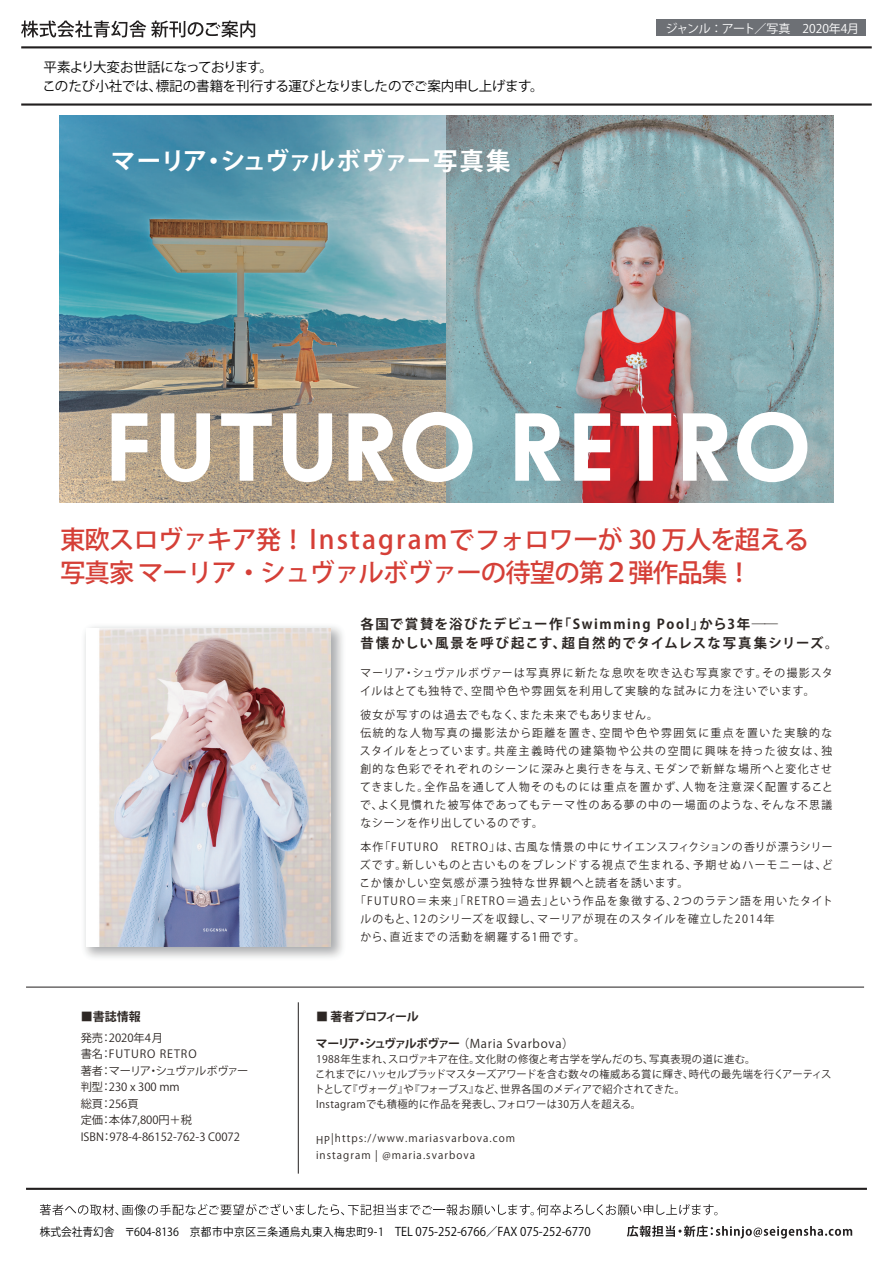
<style>
.page{position:relative;width:893px;height:1263px;background:#fff}
.page>*{position:absolute;margin:0;border:0;box-sizing:border-box;transform-origin:0 0}
.t1{font:500 25.5px/33px "Koz Go Pr 6 N";letter-spacing:-.04em;color:#d53f37}
.t2{font:700 24.45px "Koz Go Pr 6 N";letter-spacing:-.05em;color:#fff}
.t3{font:700 13.5px/19.5px "Koz Go Pr 6 N";letter-spacing:.11em;color:#2d2724}
.t4{font:13.5px/18.6px "Koz Go Pr 6 N";letter-spacing:-.02em;color:#030303}
.t5{font:12px "Koz Go Pr 6 N";letter-spacing:.06em;color:#2d2724}
.t6{font:12px "Koz Go Pr 6 N";letter-spacing:-.015em;color:#fff}
.t7{font:700 12px "Koz Go Pr 6 N";letter-spacing:-.07em;color:#2d2724}
.t8{font:700 12px "Koz Go Pr 6 N";letter-spacing:-.04em;color:#2d2724}
.t9{font:11.25px/18px "Koz Go Pr 6 N";letter-spacing:.115em;color:#2d2724;scale:.96 1}
.t10{font:11.25px/16.5px "Koz Go Pr 6 N";color:#2d2724}
.t11{font:11.25px "Koz Go Pr 6 N";letter-spacing:.04em;color:#030303;scale:.95 1}
.t12{font:11.25px "Koz Go Pr 6 N";letter-spacing:.135em;color:#2d2724;scale:.96 1}
.t13{font:10.5px/15px "Koz Go Pr 6 N";letter-spacing:.02em;color:#2d2724}
.t14{font:10.5px/16.5px "Koz Go Pr 6 N";letter-spacing:.1em;color:#2d2724}
.s1{font-size:26.25px}
.s2{font-weight:700}
.s3{font-size:12px}
</style>
<div class="page">
<hr style="left:26px;top:987px;width:838px;height:1px;background:#221f1f">
<svg style="left:40px;top:1204px;width:677px;height:11px"></svg>
<svg style="left:627px;top:1225px;width:225px;height:13px"></svg>
<hr style="left:26px;top:1188px;width:841px;height:2px;background:#221f1f">
<svg style="left:21px;top:20px;width:234px;height:17px"></svg>
<div style="left:656px;top:20px;width:209px;height:16px;background:#6d7075"></div>
<hr style="left:21px;top:103px;width:851px;height:3px;background:#221f1f">
<hr style="left:21px;top:46px;width:851px;height:2px;background:#221f1f">
<hr style="left:298px;top:1002px;width:1px;height:171px;background:#221f1f">
<img style="left:59px;top:116px;width:774px;height:387px">
<svg style="left:112px;top:412px;width:695px;height:70px"></svg>
<img style="left:84px;top:626px;width:259px;height:332px">
<img style="left:86px;top:628px;width:245px;height:318px">
<p class="t4" style="left:43px;top:58px;width:503px">平素より大変お世話になっております。<br>このたび小社では、標記の書籍を刊行する運びとなりましたのでご案内申し上げます。</p>
<h2 class="t2" style="left:111px;top:147px;width:401px">マーリア・シュヴァルボヴァー写真集</h2>
<p class="t6" style="left:666px;top:22px;width:195px">ジャンル ： アート／写真　2020年4月</p>
<h1 class="t1" style="left:60px;top:524px;width:751px">東欧スロヴァキア発！ <span class="s1">Instagram</span>でフォロワーが 30 万人を超える写真家 マーリア・シュヴァルボヴァーの待望の第<span class="s1">２</span>弾作品集！</h1>
<p class="t3" style="left:360px;top:614px;width:480px">各国で賞賛を浴びたデビュー作「Swimming Pool」から3年――<br>昔懐かしい風景を呼び起こす、超自然的でタイムレスな写真集シリーズ。</p>
<p class="t9" style="left:360px;top:664px;width:494px">マーリア・シュヴァルボヴァーは写真界に新たな息吹を吹き込む写真家です。その撮影スタイルはとても独特で、空間や色や雰囲気を利用して実験的な試みに力を注いでいます。</p>
<p class="t9" style="left:360px;top:706px;width:494px">彼女が写すのは過去でもなく、また未来でもありません。<br>伝統的な人物写真の撮影法から距離を置き、空間や色や雰囲気に重点を置いた実験的なスタイルをとっています。共産主義時代の建築物や公共の空間に興味を持った彼女は、独創的な色彩でそれぞれのシーンに深みと奥行きを与え、モダンで新鮮な場所へと変化させてきました。全作品を通して人物そのものには重点を置かず、人物を注意深く配置することで、よく見慣れた被写体であってもテーマ性のある夢の中の一場面のような、そんな不思議なシーンを作り出しているのです。</p>
<p class="t9" style="left:360px;top:838px;width:493px">本作「FUTURO RETRO」は、古風な情景の中にサイエンスフィクションの香りが漂うシリー</p>
<p class="t9" style="left:360px;top:856px;width:494px">ズです。新しいものと古いものをブレンドする視点で生まれる、予期せぬハーモニーは、ど</p>
<p class="t9" style="left:360px;top:874px;width:344px">こか懐かしい空気感が漂う独特な世界観へと読者を誘います。</p>
<p class="t12" style="left:355px;top:894px;width:499px">「FUTURO＝未来」「RETRO＝過去」という作品を象徴する、2つのラテン語を用いたタイト</p>
<p class="t9" style="left:360px;top:910px;width:433px">ルのもと、12のシリーズを収録し、マーリアが現在のスタイルを確立した2014年</p>
<p class="t9" style="left:360px;top:928px;width:235px">から、直近までの活動を網羅する1冊です。</p>
<p class="t8" style="left:81px;top:1009px;width:61px">■書誌情報</p>
<p class="t10" style="left:81px;top:1029px;width:169px">発売：2020年4月<br>書名：FUTURO RETRO<br>著者：マーリア・シュヴァルボヴァー判型：230 x 300 mm<br>総頁：256頁<br>定価：本体7,800円＋税<br>ISBN：978-4-86152-762-3 C0072</p>
<p class="t7" style="left:316px;top:1009px;width:104px">■ 著者プロフィール</p>
<p class="t5" style="left:316px;top:1036px;width:260px"><span class="s2">マーリア・シュヴァルボヴァー</span>（Maria Svarbova）</p>
<p class="t13" style="left:315px;top:1051px;width:518px">1988年生まれ、スロヴァキア在住。文化財の修復と考古学を学んだのち、写真表現の道に進む。<br>これまでにハッセルブラッドマスターズアワードを含む数々の権威ある賞に輝き、時代の最先端を行くアーティストとして『ヴォーグ』や『フォーブス』など、世界各国のメディアで紹介されてきた。<br>Instagramでも積極的に作品を発表し、フォロワーは30万人を超える。</p>
<p class="t14" style="left:316px;top:1130px;width:201px">HP|https://www.mariasvarbova.com instagram | @maria.svarbova</p>
<p class="t11" style="left:40px;top:1225px;width:581px">株式会社青幻舎　〒604-8136　京都市中京区三条通烏丸東入梅忠町9-1 <span class="s3">TEL 075-252-6766／FAX 075-252-6770</span></p>
</div>
